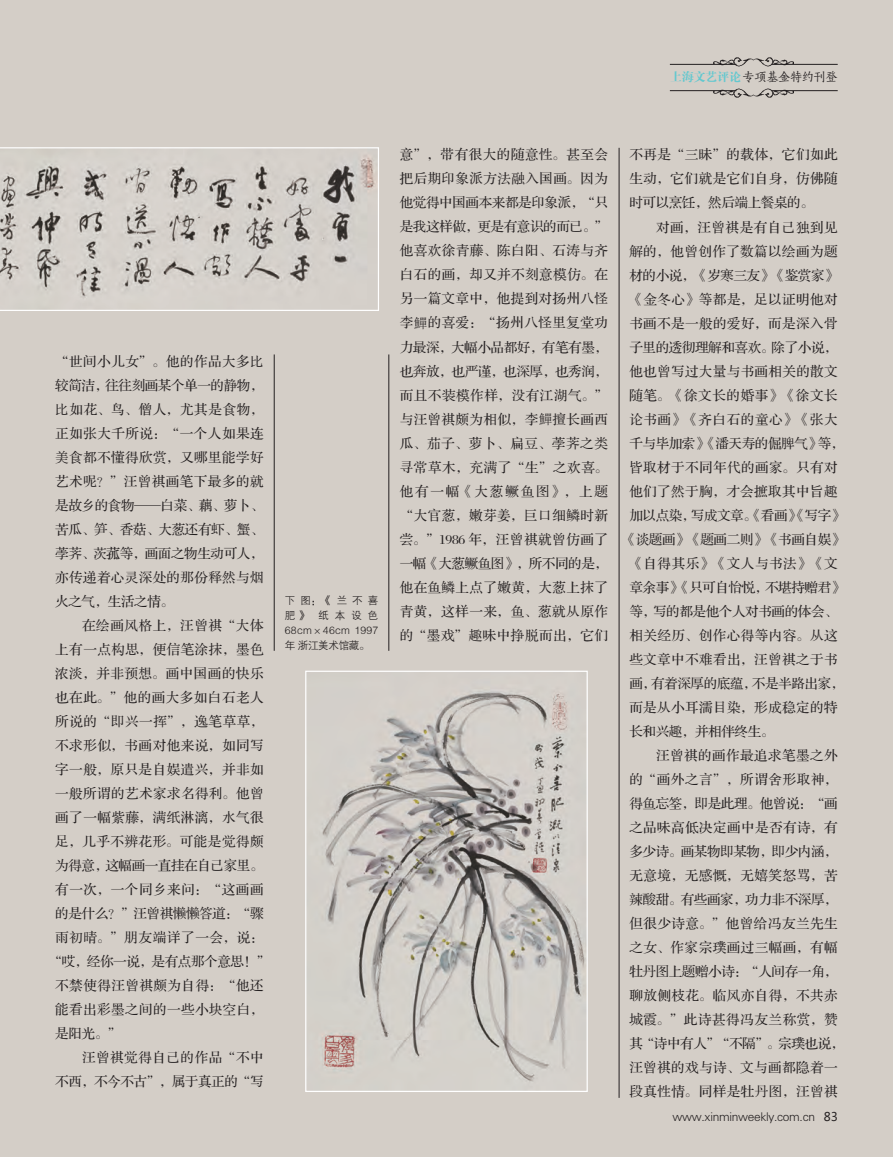
<style>
.page{position:relative;width:893px;height:1157px;background:#d4cec7}
.page>*{position:absolute;margin:0;border:0;box-sizing:border-box;transform-origin:0 0}
.t1{font:13.5px/24px "FZS3 JW GB1 0";letter-spacing:.035em;color:#231f20;text-align:justify}
.t2{font:13.5px "FZS3 JW GB1 0";letter-spacing:-.025em;color:#231f20}
.t3{font:13.5px "FZS3 JW GB1 0";letter-spacing:.055em;color:#231f20}
.t4{font:12.15px "FZSKBXKJW GB1 0";letter-spacing:-.025em;color:#231f20}
.t5{font:12px "FZXH1 JW GB1 0";letter-spacing:-.025em;color:#231f20}
.t6{font:10.5px/15px "FZZDXJW GB1 0";letter-spacing:.025em;color:#231f20;text-align:justify}
.s1{font-family:"FZDBSJW GB1 0";color:#63c8cf}
.s2{font-family:"Sim Sun"}
.s3{font-family:"Microsoft Ya Hei"}
</style>
<div class="page">
<img style="left:714px;top:55px;width:80px;height:12px">
<hr style="left:670px;top:64px;width:66px;height:1px;background:#231f20">
<hr style="left:771px;top:64px;width:67px;height:1px;background:#231f20">
<img style="left:714px;top:88px;width:80px;height:12px">
<hr style="left:670px;top:90px;width:66px;height:1px;background:#231f20">
<hr style="left:771px;top:90px;width:67px;height:1px;background:#231f20">
<hr style="left:389px;top:354px;width:1px;height:297px;background:#231f20">
<hr style="left:619px;top:148px;width:1px;height:949px;background:#231f20">
<hr style="left:274px;top:354px;width:1px;height:297px;background:#231f20">
<svg style="left:0;top:147px;width:379px;height:164px;background:#c9c4bf"></svg>
<img style="left:307px;top:672px;width:279px;height:418px">
<div style="left:305px;top:670px;width:283px;height:422px;border:1px solid #fff"></div>
<p class="t4" style="left:670px;top:71px;width:169px"><span class="s1">上海文艺评论</span>专项基金特约刊登</p>
<p class="t1" style="left:55px;top:350px;width:210px">“世间小儿女”。他的作品大多比</p>
<p class="t2" style="left:55px;top:378px;width:210px">较简洁，往往刻画某个单一的静物，</p>
<p class="t3" style="left:55px;top:402px;width:210px">比如花、鸟、僧人，尤其是食物，</p>
<p class="t1" style="left:55px;top:422px;width:210px">正如张大千所说：“一个人如果连</p>
<p class="t1" style="left:55px;top:446px;width:210px">美食都不懂得欣赏，又哪里能学好</p>
<p class="t1" style="left:55px;top:470px;width:210px">艺术呢？”汪曾祺画笔下最多的就</p>
<p class="t2" style="left:55px;top:498px;width:210px">是故乡的食物——白菜、藕、萝卜、</p>
<p class="t2" style="left:55px;top:522px;width:210px">苦瓜、笋、香菇、大葱还有虾、蟹、</p>
<p class="t2" style="left:55px;top:546px;width:210px">荸荠、茨菰等，画面之物生动可人，</p>
<p class="t1" style="left:55px;top:566px;width:210px">亦传递着心灵深处的那份释然与烟</p>
<p class="t1" style="left:55px;top:590px;width:120px">火之气，生活之情。</p>
<p class="t1" style="left:82px;top:614px;width:183px">在绘画风格上，汪曾祺“大体</p>
<p class="t1" style="left:55px;top:638px;width:210px">上有一点构思，便信笔涂抹，墨色</p>
<p class="t1" style="left:55px;top:662px;width:210px">浓淡，并非预想。画中国画的快乐</p>
<p class="t1" style="left:55px;top:686px;width:210px">也在此。”他的画大多如白石老人</p>
<p class="t1" style="left:55px;top:710px;width:210px">所说的“即兴一挥”，逸笔草草，</p>
<p class="t1" style="left:55px;top:734px;width:210px">不求形似，书画对他来说，如同写</p>
<p class="t1" style="left:55px;top:758px;width:210px">字一般，原只是自娱遣兴，并非如</p>
<p class="t1" style="left:55px;top:782px;width:210px">一般所谓的艺术家求名得利。他曾</p>
<p class="t1" style="left:55px;top:806px;width:210px">画了一幅紫藤，满纸淋漓，水气很</p>
<p class="t1" style="left:55px;top:830px;width:210px">足，几乎不辨花形。可能是觉得颇</p>
<p class="t2" style="left:55px;top:858px;width:210px">为得意，这幅画一直挂在自己家里。</p>
<p class="t1" style="left:55px;top:878px;width:210px">有一次，一个同乡来问：“这画画</p>
<p class="t2" style="left:55px;top:906px;width:210px">的是什么？”汪曾祺懒懒答道：“骤</p>
<p class="t3" style="left:55px;top:930px;width:210px">雨初晴。”朋友端详了一会，说：</p>
<p class="t2" style="left:49px;top:954px;width:223px">“哎，经你一说，是有点那个意思！”</p>
<p class="t1" style="left:55px;top:974px;width:210px">不禁使得汪曾祺颇为自得：“他还</p>
<p class="t1" style="left:55px;top:998px;width:210px">能看出彩墨之间的一些小块空白，</p>
<p class="t1" style="left:55px;top:1022px;width:68px">是阳光。”</p>
<p class="t1" style="left:82px;top:1046px;width:183px">汪曾祺觉得自己的作品“不中</p>
<p class="t2" style="left:55px;top:1074px;width:210px">不西，不今不古”，属于真正的“写</p>
<p class="t6" style="left:285px;top:593px;width:95px">下图：《兰不喜肥》 纸本设色68cm×46cm 1997年 浙江美术馆藏。</p>
<p class="t1" style="left:400px;top:143px;width:210px">意”，带有很大的随意性。甚至会把后期印象派方法融入国画。因为他觉得中国画本来都是印象派，“只是我这样做，更是有意识的而已。”他喜欢徐青藤、陈白阳、石涛与齐白石的画，却又并不刻意模仿。在另一篇文章中，他提到对扬州八怪李<span class="s2">鱓</span>的喜爱：“扬州八怪里复堂功力最深，大幅小品都好，有笔有墨，也奔放，也严谨，也深厚，也秀润，而且不装模作样，没有江湖气。”与汪曾祺颇为相似，李<span class="s2">鱓</span>擅长画西瓜、茄子、萝卜、扁豆、荸荠之类寻常草木，充满了“生”之欢喜。他有一幅《大葱鳜鱼图》，上题“大官葱，嫩芽姜，巨口细鳞时新尝。”1986 年，汪曾祺就曾仿画了一幅《大葱鳜鱼图》，所不同的是，他在鱼鳞上点了嫩黄，大葱上抹了青黄，这样一来，鱼、葱就从原作的“墨戏”趣味中挣脱而出，它们</p>
<p class="t1" style="left:629px;top:143px;width:210px">不再是“三昧”的载体，它们如此</p>
<p class="t1" style="left:629px;top:167px;width:210px">生动，它们就是它们自身，仿佛随</p>
<p class="t2" style="left:629px;top:196px;width:186px">时可以烹饪，然后端上餐桌的。</p>
<p class="t1" style="left:656px;top:215px;width:183px">对画，汪曾祺是有自己独到见</p>
<p class="t1" style="left:629px;top:239px;width:210px">解的，他曾创作了数篇以绘画为题</p>
<p class="t2" style="left:629px;top:268px;width:210px">材的小说，《岁寒三友》《鉴赏家》</p>
<p class="t1" style="left:629px;top:287px;width:210px">《金冬心》等都是，足以证明他对</p>
<p class="t1" style="left:629px;top:311px;width:210px">书画不是一般的爱好，而是深入骨</p>
<p class="t2" style="left:629px;top:340px;width:210px">子里的透彻理解和喜欢。除了小说，</p>
<p class="t1" style="left:629px;top:359px;width:210px">他也曾写过大量与书画相关的散文</p>
<p class="t1" style="left:629px;top:383px;width:210px">随笔。《徐文长的婚事》《徐文长</p>
<p class="t1" style="left:629px;top:407px;width:210px">论书画》《齐白石的童心》《张大</p>
<p class="t2" style="left:629px;top:436px;width:217px">千与毕加索》《潘天寿的倔脾气》等，</p>
<p class="t1" style="left:629px;top:455px;width:210px">皆取材于不同年代的画家。只有对</p>
<p class="t1" style="left:629px;top:479px;width:210px">他们了然于胸，才会摭取其中旨趣</p>
<p class="t2" style="left:629px;top:508px;width:217px">加以点染，写成文章。《看画》《写字》</p>
<p class="t2" style="left:623px;top:532px;width:223px">《谈题画》《题画二则》《书画自娱》</p>
<p class="t1" style="left:629px;top:551px;width:210px">《自得其乐》《文人与书法》《文</p>
<p class="t2" style="left:629px;top:580px;width:217px">章余事》《只可自怡悦，不堪持赠君》</p>
<p class="t2" style="left:629px;top:604px;width:210px">等，写的都是他个人对书画的体会、</p>
<p class="t1" style="left:629px;top:624px;width:210px">相关经历、创作心得等内容。从这</p>
<p class="t1" style="left:629px;top:648px;width:210px">些文章中不难看出，汪曾祺之于书</p>
<p class="t2" style="left:629px;top:676px;width:217px">画，有着深厚的底蕴，不是半路出家，</p>
<p class="t1" style="left:629px;top:696px;width:210px">而是从小耳濡目染，形成稳定的特</p>
<p class="t2" style="left:629px;top:724px;width:147px">长和兴趣，并相伴终生。</p>
<p class="t1" style="left:656px;top:744px;width:183px">汪曾祺的画作最追求笔墨之外</p>
<p class="t1" style="left:629px;top:768px;width:210px">的“画外之言”，所谓舍形取神，</p>
<p class="t2" style="left:629px;top:796px;width:210px">得鱼忘筌，即是此理。他曾说：“画</p>
<p class="t1" style="left:629px;top:816px;width:210px">之品味高低决定画中是否有诗，有</p>
<p class="t2" style="left:629px;top:844px;width:210px">多少诗。画某物即某物，即少内涵，</p>
<p class="t1" style="left:629px;top:864px;width:210px">无意境，无感慨，无嬉笑怒骂，苦</p>
<p class="t2" style="left:629px;top:892px;width:210px">辣酸甜。有些画家，功力非不深厚，</p>
<p class="t1" style="left:629px;top:912px;width:210px">但很少诗意。”他曾给冯友兰先生</p>
<p class="t1" style="left:629px;top:936px;width:210px">之女、作家宗璞画过三幅画，有幅</p>
<p class="t2" style="left:629px;top:964px;width:210px">牡丹图上题赠小诗：“人间存一角，</p>
<p class="t1" style="left:629px;top:984px;width:210px">聊放侧枝花。临风亦自得，不共赤</p>
<p class="t1" style="left:629px;top:1008px;width:210px">城霞。”此诗甚得冯友兰称赏，赞</p>
<p class="t2" style="left:629px;top:1036px;width:217px">其“诗中有人”“不隔”。宗璞也说，</p>
<p class="t1" style="left:629px;top:1056px;width:210px">汪曾祺的戏与诗、文与画都隐着一</p>
<p class="t1" style="left:629px;top:1080px;width:210px">段真性情。同样是牡丹图，汪曾祺</p>
<p class="t5" style="left:673px;top:1109px;width:167px">www.xinminweekly.com.cn <span class="s3">83</span></p>
</div>
